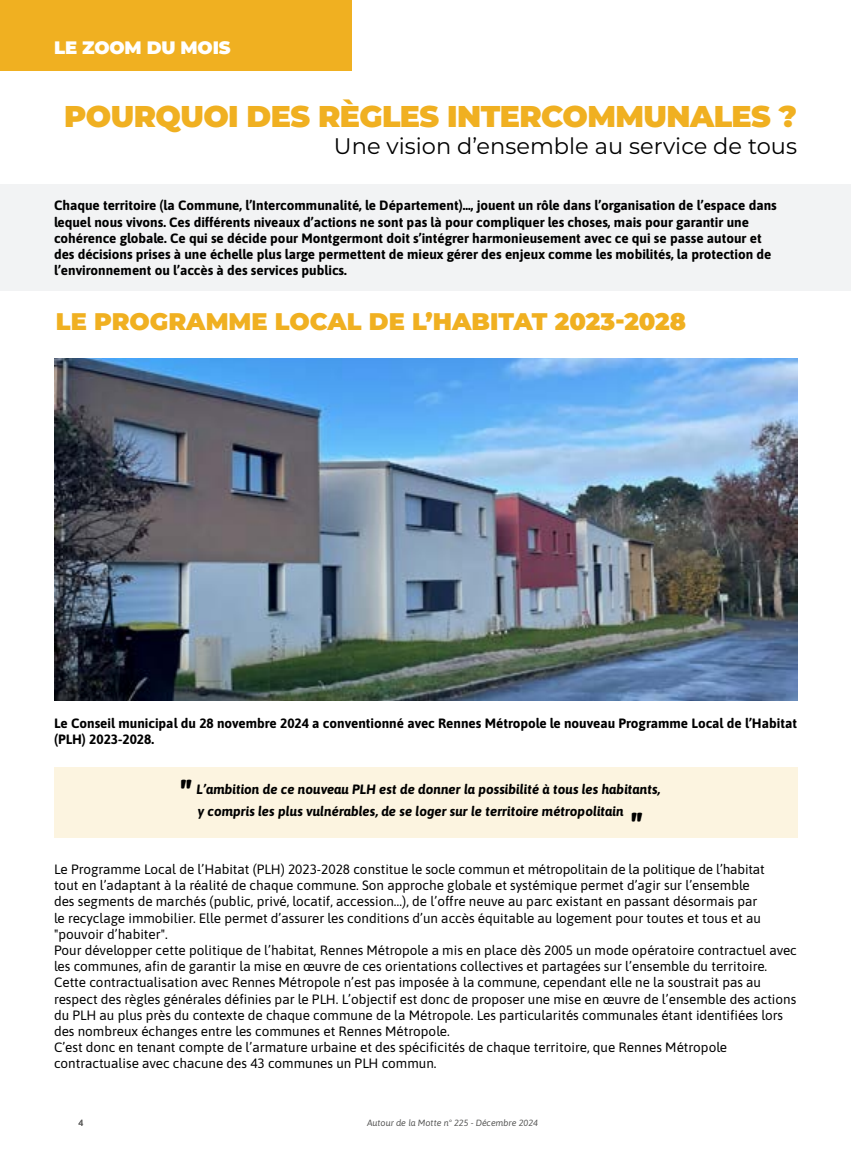
<style>
.page{position:relative;width:851px;height:1149px;background:#fff}
.page>*{position:absolute;margin:0;border:0;box-sizing:border-box;transform-origin:0 0}
.t1{font:italic 37.5px "Asap";color:#000}
.t2{font:900 30px "Montserrat";letter-spacing:-.02em;color:#f0b021}
.t3{font:900 24px "Montserrat";color:#f0b021}
.t4{font:22.5px "Montserrat";color:#000}
.t5{font:900 18px "Montserrat";letter-spacing:-.01em;color:#fff}
.t6{font:13.5px/16.2px "Asap";color:#000}
.t7{font:italic 13.5px/22.5px "Asap";color:#000}
.t8{font:italic 9px "Asap";color:#575756}
.t9{font:9px "Asap";color:#575756}
</style>
<div class="page">
<div style="left:0;top:0;width:352px;height:71px;background:#f0b021"></div>
<div style="left:0;top:184px;width:850px;height:106px;background:#f2f3f4"></div>
<div style="left:54px;top:767px;width:742px;height:70px;background:#fcf4e0"></div>
<img style="left:54px;top:358px;width:742px;height:342px">
<h3 class="t5" style="left:54px;top:34px;width:178px">LE ZOOM DU MOIS</h3>
<h2 class="t2" style="left:64px;top:94px;width:734px">POURQUOI DES RÈGLES INTERCOMMUNALES ?</h2>
<h3 class="t4" style="left:334px;top:131px;width:464px">Une vision d’ensemble au service de tous</h3>
<p class="t6" style="left:54px;top:197px;width:724px">Chaque territoire (la Commune, l’Intercommunalité, le Département)..., jouent un rôle dans l’organisation de l’espace dans lequel nous vivons. Ces différents niveaux d’actions ne sont pas là pour compliquer les choses, mais pour garantir une cohérence globale. Ce qui se décide pour Montgermont doit s’intégrer harmonieusement avec ce qui se passe autour et des décisions prises à une échelle plus large permettent de mieux gérer des enjeux comme les mobilités, la protection de l’environnement ou l’accès à des services publics.</p>
<h3 class="t3" style="left:56px;top:304px;width:631px">LE PROGRAMME LOCAL DE L’HABITAT 2023-2028</h3>
<p class="t6" style="left:54px;top:714px;width:744px">Le Conseil municipal du 28 novembre 2024 a conventionné avec Rennes Métropole le nouveau Programme Local de l’Habitat (PLH) 2023-2028.</p>
<h1 class="t1" style="left:179px;top:766px;width:13px">"</h1>
<p class="t7" style="left:196px;top:777px;width:465px">L’ambition de ce nouveau PLH est de donner la possibilité à tous les habitants, y compris les plus vulnérables, de se loger sur le territoire métropolitain</p>
<h1 class="t1" style="left:629px;top:799px;width:13px">"</h1>
<p class="t6" style="left:54px;top:860px;width:744px">Le Programme Local de l’Habitat (PLH) 2023-2028 constitue le socle commun et métropolitain de la politique de l’habitat<br>tout en l’adaptant à la réalité de chaque commune. Son approche globale et systémique permet d’agir sur l’ensemble<br>des segments de marchés (public, privé, locatif, accession…), de l’offre neuve au parc existant en passant désormais par<br>le recyclage immobilier. Elle permet d’assurer les conditions d’un accès équitable au logement pour toutes et tous et au "pouvoir d’habiter".<br>Pour développer cette politique de l’habitat, Rennes Métropole a mis en place dès 2005 un mode opératoire contractuel avec les communes, afin de garantir la mise en œuvre de ces orientations collectives et partagées sur l’ensemble du territoire.<br>Cette contractualisation avec Rennes Métropole n’est pas imposée à la commune, cependant elle ne la soustrait pas au respect des règles générales définies par le PLH. L’objectif est donc de proposer une mise en œuvre de l’ensemble des actions du PLH au plus près du contexte de chaque commune de la Métropole. Les particularités communales étant identifiées lors des nombreux échanges entre les communes et Rennes Métropole.<br>C’est donc en tenant compte de l’armature urbaine et des spécificités de chaque territoire, que Rennes Métropole contractualise avec chacune des 43 communes un PLH commun.</p>
<p class="t9" style="left:79px;top:1116px;width:6px">4</p>
<p class="t8" style="left:367px;top:1116px;width:172px">Autour de la Motte n° 225 - Décembre 2024</p>
</div>
